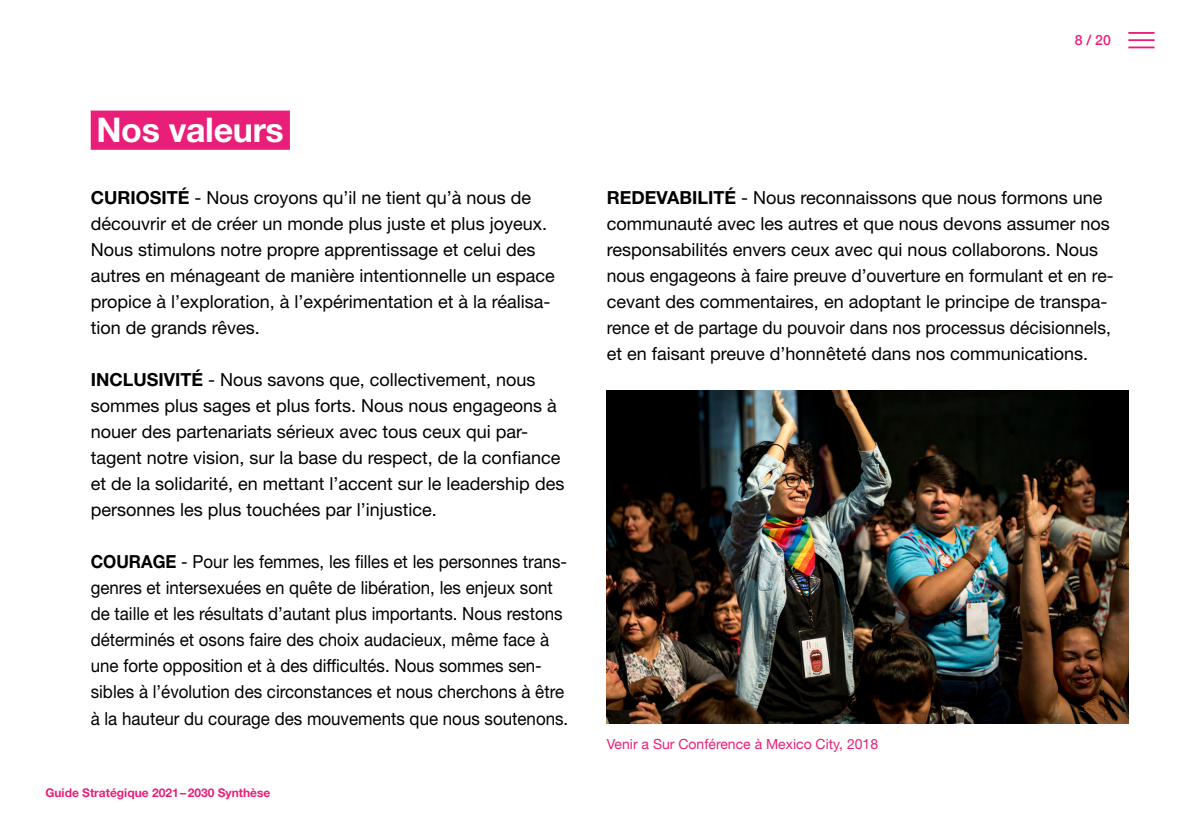
<style>
.page{position:relative;width:1191px;height:840px;background:#fff}
.page>*{position:absolute;margin:0;border:0;box-sizing:border-box;transform-origin:0 0}
.t1{font:700 34px "Helvetica Neue LT Std";letter-spacing:-.01em;color:#fff}
.t2{font:18px/26px "Helvetica Neue LT Std";color:#000}
.t3{font:18px/26px "Helvetica Neue LT Std";color:#000;scale:.94 1}
.t4{font:14px "Helvetica Neue LT Std";color:#e91e78}
.t5{font:500 14px "Helvetica Neue";color:#e91e78}
.t6{font:700 12px "Helvetica Neue LT Std";color:#e91e78}
.s1{font-weight:700}
</style>
<div class="page">
<hr style="left:1128px;top:32px;width:26px;height:2px;background:#e91e78">
<hr style="left:1128px;top:39px;width:26px;height:2px;background:#e91e78">
<hr style="left:1128px;top:46px;width:26px;height:2px;background:#e91e78">
<div style="left:91px;top:110px;width:199px;height:40px;background:#e91e78"></div>
<img style="left:607px;top:390px;width:521px;height:332px">
<h1 class="t1" style="left:96px;top:109px;width:189px">Nos valeurs</h1>
<p class="t2" style="left:91px;top:184px;width:465px"><span class="s1">CURIOSITÉ</span> - Nous croyons qu’il ne tient qu’à nous de découvrir et de créer un monde plus juste et plus joyeux.<br>Nous stimulons notre propre apprentissage et celui des autres en ménageant de manière intentionnelle un espace propice à l’exploration, à l’expérimentation et à la réalisa&shy;tion de grands rêves.</p>
<p class="t2" style="left:91px;top:366px;width:475px"><span class="s1">INCLUSIVITÉ</span> - Nous savons que, collectivement, nous sommes plus sages et plus forts. Nous nous engageons à nouer des partenariats sérieux avec tous ceux qui par&shy;tagent notre vision, sur la base du respect, de la confiance et de la solidarité, en mettant l’accent sur le leadership des personnes les plus touchées par l’injustice.</p>
<p class="t3" style="left:91px;top:548px;width:509px"><span class="s1">COURAGE</span> - Pour les femmes, les filles et les personnes trans&shy;genres et intersexuées en quête de libération, les enjeux sont de taille et les résultats d’autant plus importants. Nous restons déterminés et osons faire des choix audacieux, même face à une forte opposition et à des difficultés. Nous sommes sen&shy;sibles à l’évolution des circonstances et nous cherchons à être à la hauteur du courage des mouvements que nous soutenons.</p>
<p class="t6" style="left:45px;top:785px;width:227px">Guide Stratégique 2021–2030 Synthèse</p>
<p class="t5" style="left:1074px;top:29px;width:38px">8 / 20</p>
<p class="t2" style="left:607px;top:184px;width:508px"><span class="s1">REDEVABILITÉ</span> - Nous reconnaissons que nous formons une communauté avec les autres et que nous devons assumer nos responsabilités envers ceux avec qui nous collaborons. Nous nous engageons à faire preuve d’ouverture en formulant et en re&shy;cevant des commentaires, en adoptant le principe de transpa&shy;rence et de partage du pouvoir dans nos processus décisionnels, et en faisant preuve d’honnêteté dans nos communications.</p>
<p class="t4" style="left:607px;top:735px;width:273px">Venir a Sur Conférence à Mexico City, 2018</p>
</div>
